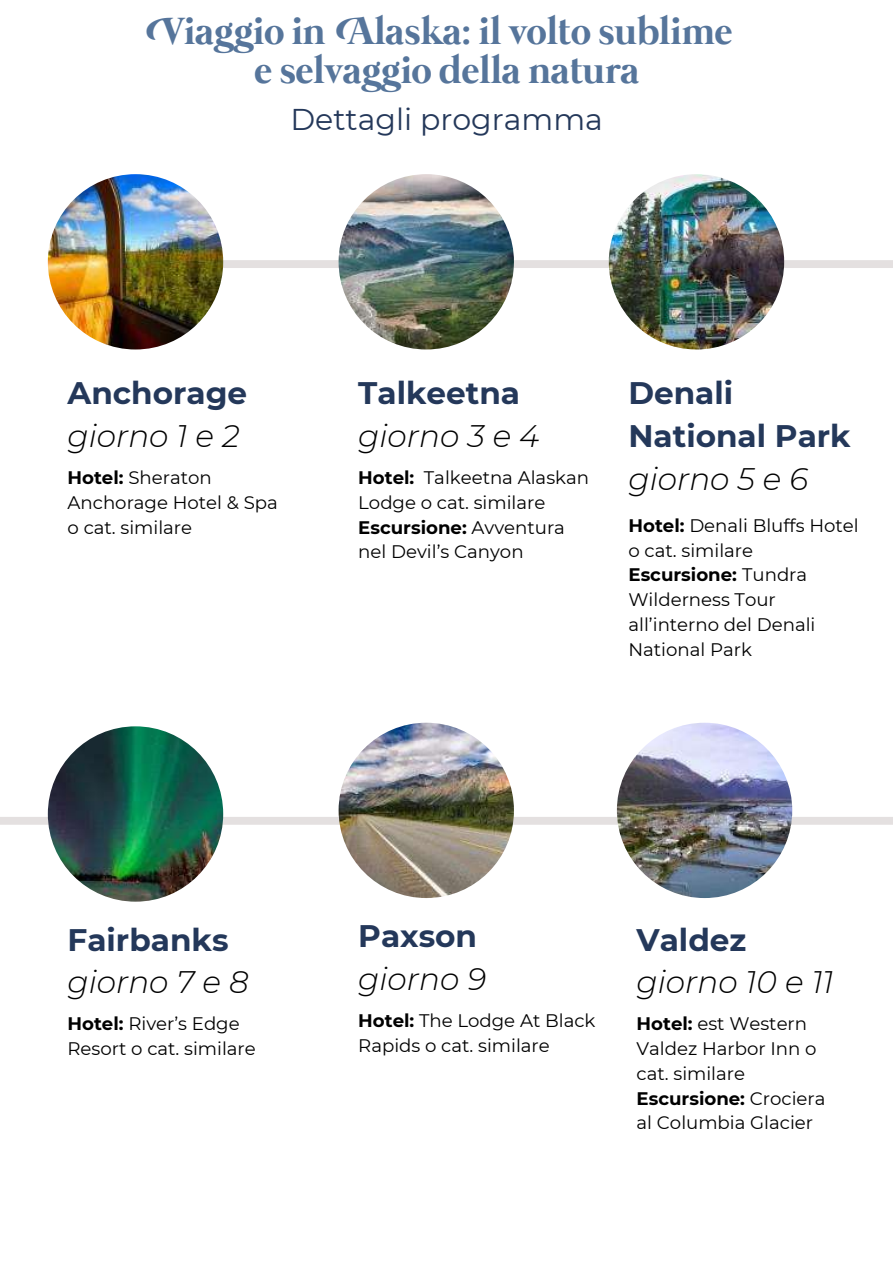
<style>
.page{position:relative;width:893px;height:1264px;background:#fff}
.page>*{position:absolute;margin:0;border:0;box-sizing:border-box;transform-origin:0 0}
.t1{font:700 39px/39.3px "Mermaid Swash Caps";color:#56759b;text-align:center}
.t2{font:700 31.05px/42.8px "Montserrat";color:#24385a}
.t3{font:italic 300 31.05px "Montserrat";color:#000}
.t4{font:30px "Montserrat";color:#24385a}
.t5{font:18.15px/24.8px "Montserrat";color:#000}
.s1{font-weight:700}
</style>
<div class="page">
<div style="left:166px;top:260px;width:726px;height:8px;background:#e4e0e0"></div>
<img style="left:48px;top:174px;width:175px;height:175px;border-radius:50%">
<img style="left:338px;top:174px;width:176px;height:175px;border-radius:50%">
<img style="left:608px;top:174px;width:176px;height:175px;border-radius:50%">
<div style="left:0;top:816px;width:892px;height:8px;background:#e4e0e0"></div>
<img style="left:48px;top:726px;width:175px;height:175px;border-radius:50%">
<img style="left:338px;top:722px;width:176px;height:176px;border-radius:50%">
<img style="left:617px;top:722px;width:175px;height:176px;border-radius:50%">
<h1 class="t1" style="left:161px;top:15px;width:572px">Viaggio in Alaska: il volto sublime e selvaggio della natura</h1>
<h3 class="t4" style="left:290px;top:101px;width:314px">Dettagli programma</h3>
<h2 class="t2" style="left:68px;top:372px;width:181px">Anchorage</h2>
<h2 class="t3" style="left:68px;top:417px;width:174px">giorno 1 e 2</h2>
<h2 class="t2" style="left:358px;top:372px;width:163px">Talkeetna</h2>
<h2 class="t3" style="left:358px;top:417px;width:183px">giorno 3 e 4</h2>
<h2 class="t2" style="left:628px;top:372px;width:224px">Denali<br>National Park</h2>
<p class="t5" style="left:68px;top:465px;width:146px"><span class="s1">Hotel:</span> Sheraton</p>
<h2 class="t3" style="left:628px;top:460px;width:181px">giorno 5 e 6</h2>
<p class="t5" style="left:68px;top:490px;width:212px">Anchorage Hotel &amp; Spa o cat. similare</p>
<p class="t5" style="left:358px;top:465px;width:232px"><span class="s1">Hotel:</span> Talkeetna Alaskan<br>Lodge o cat. similare<br><span class="s1">Escursione:</span> Avventura nel Devil’s Canyon</p>
<p class="t5" style="left:628px;top:513px;width:232px"><span class="s1">Hotel:</span> Denali Bluffs Hotel o cat. similare<br><span class="s1">Escursione:</span> Tundra<br>Wilderness Tour all’interno del Denali<br>National Park</p>
<h2 class="t2" style="left:68px;top:918px;width:162px">Fairbanks</h2>
<h2 class="t3" style="left:68px;top:963px;width:183px">giorno 7 e 8</h2>
<h2 class="t2" style="left:358px;top:914px;width:120px">Paxson</h2>
<h2 class="t3" style="left:358px;top:959px;width:129px">giorno 9</h2>
<h2 class="t2" style="left:636px;top:918px;width:111px">Valdez</h2>
<h2 class="t3" style="left:636px;top:963px;width:198px">giorno 10 e 11</h2>
<p class="t5" style="left:68px;top:1011px;width:190px"><span class="s1">Hotel:</span> River’s Edge<br>Resort o cat. similare</p>
<p class="t5" style="left:358px;top:1007px;width:239px"><span class="s1">Hotel:</span> The Lodge At Black<br>Rapids o cat. similare</p>
<p class="t5" style="left:636px;top:1011px;width:190px"><span class="s1">Hotel:</span> est Western<br>Valdez Harbor Inn o cat. similare<br><span class="s1">Escursione:</span> Crociera al Columbia Glacier</p>
</div>
